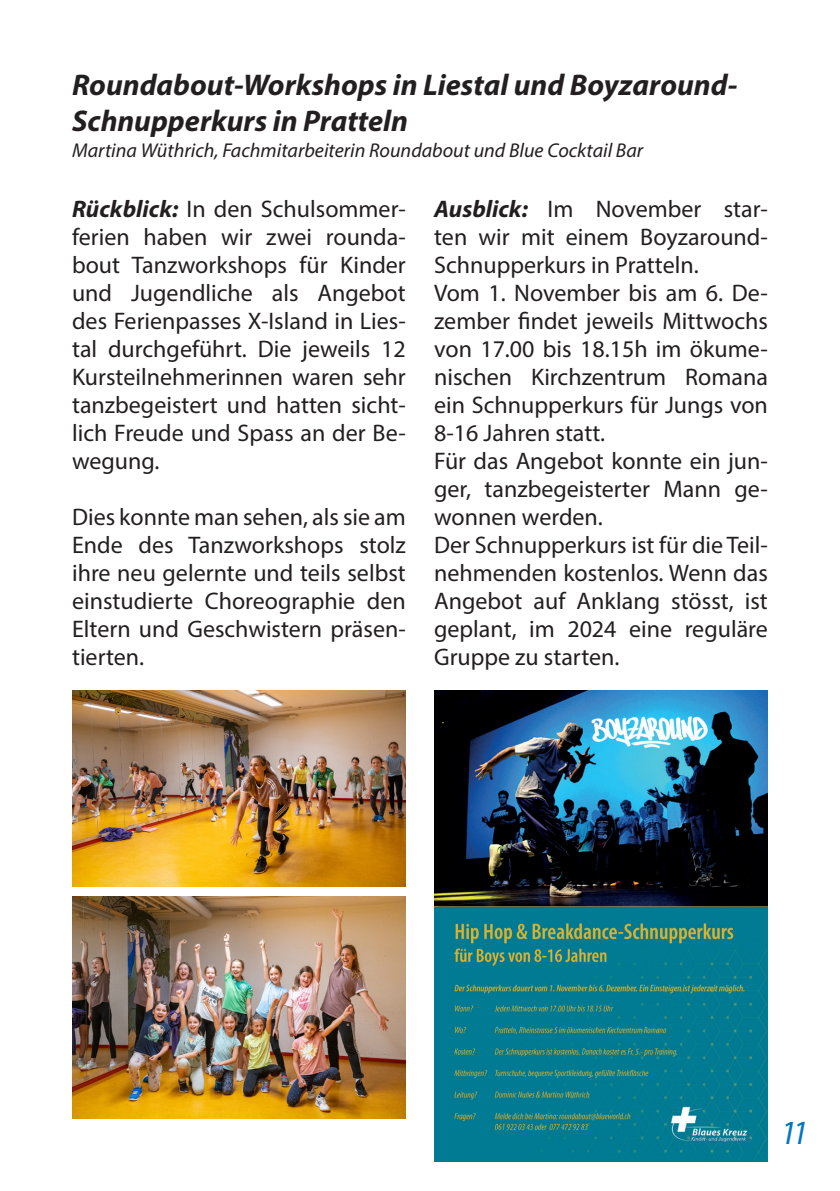
<style>
.page{position:relative;width:840px;height:1191px;background:#fff}
.page>*{position:absolute;margin:0;border:0;box-sizing:border-box;transform-origin:0 0}
.t1{font:italic 34px "Myriad Pro";color:#0078c0}
.Titel{font:italic 700 30px/36px "Myriad Pro";color:#231f20}
.Absatzformat_1{font:24px/28px "Myriad Pro";color:#231f20;text-align:justify}
.Autorenzeile{font:italic 20px "Myriad Pro";color:#231f20}
.s1{font-weight:700;font-style:italic}
</style>
<div class="page">
<img style="left:72px;top:690px;width:333px;height:196px">
<img style="left:72px;top:896px;width:333px;height:223px">
<img style="left:434px;top:690px;width:333px;height:471px">
<p class="Titel" style="left:72px;top:65px;width:666px">Roundabout-Workshops in Liestal und Boyzaround-<br>Schnupperkurs in Pratteln</p>
<p class="Autorenzeile" style="left:72px;top:138px;width:572px">Martina Wüthrich, Fachmitarbeiterin Roundabout und Blue Cocktail Bar</p>
<p class="Absatzformat_1" style="left:72px;top:194px;width:335px"><span class="s1">Rückblick:</span> In den Schulsommer&shy;ferien haben wir zwei rounda&shy;bout Tanzworkshops für Kinder und Jugendliche als Angebot des Ferienpasses X-Island in Lies&shy;tal durchgeführt. Die jeweils 12<br>Kursteilnehmerinnen waren sehr tanzbegeistert und hatten sicht&shy;lich Freude und Spass an der Be&shy;wegung.</p>
<p class="Absatzformat_1" style="left:72px;top:502px;width:335px">Dies konnte man sehen, als sie am Ende des Tanzworkshops stolz ihre neu gelernte und teils selbst einstudierte Choreographie den Eltern und Geschwistern präsen&shy;tierten.</p>
<p class="Absatzformat_1" style="left:434px;top:194px;width:335px"><span class="s1">Ausblick:</span> Im November star&shy;ten wir mit einem Boyzaround-Schnupperkurs in Pratteln.</p>
<p class="Absatzformat_1" style="left:434px;top:278px;width:335px">Vom 1. November bis am 6. De&shy;zember findet jeweils Mittwochs von 17.00 bis 18.15h im ökume&shy;nischen Kirchzentrum Romana ein Schnupperkurs für Jungs von 8-16 Jahren statt.</p>
<p class="Absatzformat_1" style="left:434px;top:446px;width:335px">Für das Angebot konnte ein jun&shy;ger, tanzbegeisterter Mann ge&shy;wonnen werden.</p>
<p class="Absatzformat_1" style="left:434px;top:530px;width:335px">Der Schnupperkurs ist für die Teil&shy;nehmenden kostenlos. Wenn das Angebot auf Anklang stösst, ist geplant, im 2024 eine reguläre Gruppe zu starten.</p>
<p class="t1" style="left:781px;top:1112px;width:25px">11</p>
</div>
